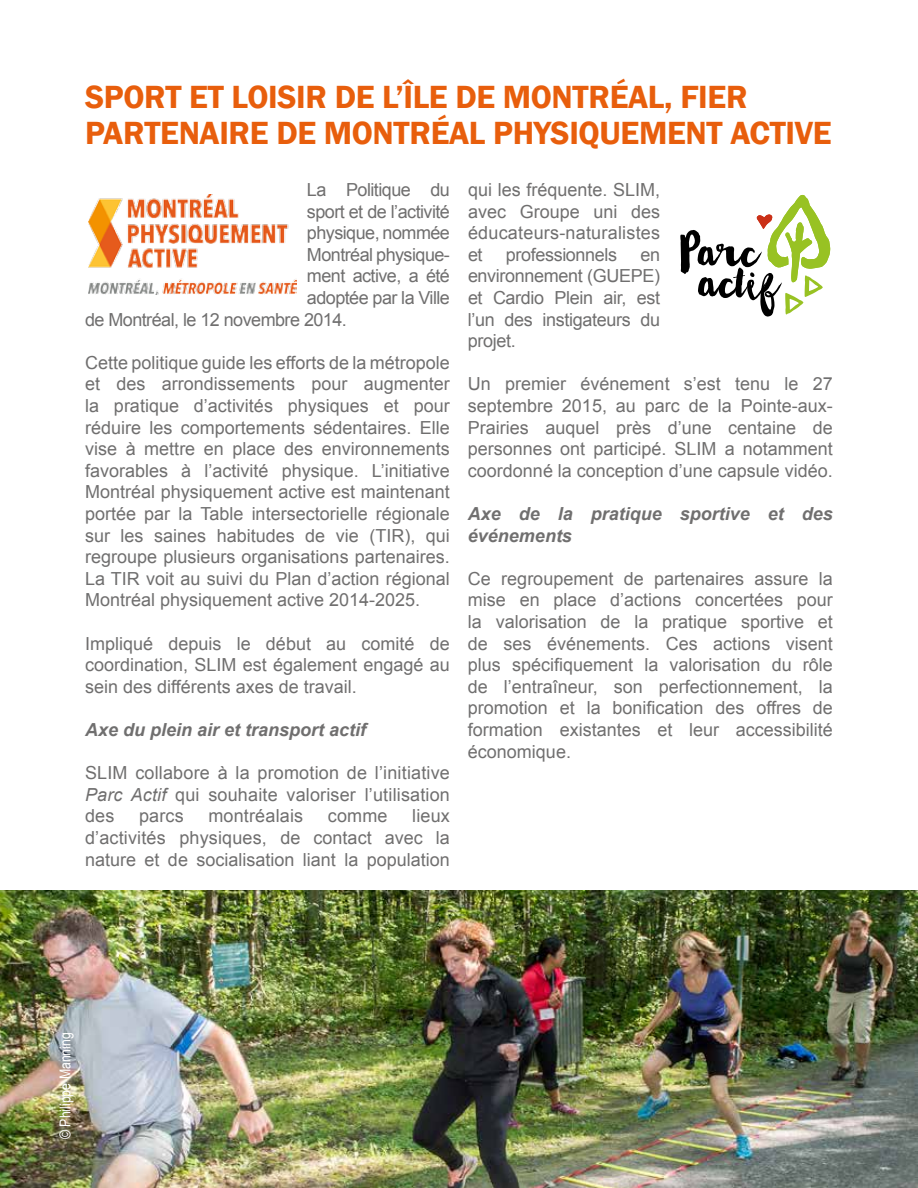
<style>
.page{position:relative;width:918px;height:1188px;background:#fff}
.page>*{position:absolute;margin:0;border:0;box-sizing:border-box;transform-origin:0 0}
.t1{font:600 33px/36px "Franklin Gothic";letter-spacing:-.01em;color:#e85e0c}
.t2{font:18px/21.6px "Arial";color:#706f6f;text-align:justify}
.t3{font:18px "Arial";letter-spacing:-.03em;color:#706f6f}
.t4{font:italic 700 18px/21.6px "Arial";color:#706f6f}
.t5{font:18px "Arial";letter-spacing:-.02em;color:#706f6f}
.t6{font:15px "Arial Narrow";color:#fff}
.s1{font-style:italic}
</style>
<div class="page">
<img style="left:0;top:891px;width:918px;height:297px">
<img style="left:89px;top:195px;width:207px;height:100px">
<svg style="left:680px;top:195px;width:150px;height:122px"></svg>
<h1 class="t1" style="left:85px;top:80px;width:748px">SPORT ET LOISIR DE L’ÎLE DE MONTRÉAL, FIER<br>PARTENAIRE DE MONTRÉAL PHYSIQUEMENT ACTIVE</h1>
<p class="t3" style="left:307px;top:178px;width:145px">La Politique du</p>
<p class="t3" style="left:307px;top:199px;width:144px">sport et de l’activité</p>
<p class="t3" style="left:307px;top:221px;width:144px">physique, nommée</p>
<p class="t3" style="left:307px;top:243px;width:144px">Montréal physique-</p>
<p class="t3" style="left:307px;top:264px;width:144px">ment active, a été</p>
<p class="t3" style="left:307px;top:286px;width:144px">adoptée par la Ville</p>
<p class="t3" style="left:85px;top:307px;width:263px">de Montréal, le 12 novembre 2014.</p>
<p class="t2" style="left:85px;top:352px;width:366px">Cette politique guide les efforts de la métropole et des arrondissements pour augmenter la pratique d’activités physiques et pour réduire les comportements sédentaires. Elle vise à mettre en place des environnements favorables à l’activité physique. L’initiative Montréal physiquement active est maintenant portée par la Table intersectorielle régionale sur les saines habitudes de vie (TIR), qui regroupe plusieurs organisations partenaires.<br>La TIR voit au suivi du Plan d’action régional Montréal physiquement active 2014-2025.</p>
<p class="t2" style="left:85px;top:633px;width:366px">Impliqué depuis le début au comité de coordination, SLIM est également engagé au sein des différents axes de travail.</p>
<p class="t4" style="left:85px;top:719px;width:283px">Axe du plein air et transport actif</p>
<p class="t2" style="left:85px;top:762px;width:366px">SLIM collabore à la promotion de l’initiative <span class="s1">Parc Actif</span> qui souhaite valoriser l’utilisation des</p>
<p class="t2" style="left:468px;top:179px;width:194px">qui les fréquente. SLIM, avec Groupe uni des éducateurs-naturalistes et</p>
<p class="t5" style="left:506px;top:243px;width:113px">professionnels</p>
<p class="t2" style="left:468px;top:244px;width:194px;text-indent:172px">en environnement (GUEPE) et Cardio Plein air, est l’un des instigateurs du projet.</p>
<p class="t2" style="left:468px;top:373px;width:366px">Un premier événement s’est tenu le 27 septembre 2015, au parc de la Pointe-aux-Prairies auquel près d’une centaine de personnes ont participé. SLIM a notamment coordonné la conception d’une capsule vidéo.</p>
<p class="t4" style="left:468px;top:503px;width:366px">Axe de la pratique sportive et des événements</p>
<p class="t2" style="left:468px;top:568px;width:366px">Ce regroupement de partenaires assure la mise en place d’actions concertées pour la valorisation de la pratique sportive et de ses événements. Ces actions visent plus spécifiquement la valorisation du rôle de l’entraîneur, son perfectionnement, la promotion et la bonification des offres de formation existantes et leur accessibilité économique.</p>
<p class="t2" style="left:139px;top:805px;width:46px">parcs</p>
<p class="t2" style="left:208px;top:805px;width:96px">montréalais</p>
<p class="t2" style="left:328px;top:805px;width:61px">comme</p>
<p class="t2" style="left:85px;top:805px;width:366px;text-indent:327px">lieux d’activités physiques, de contact avec la nature et de socialisation liant la population</p>
<p class="t6" style="left:54px;top:1139px;width:108px;rotate:-90deg">© Philippe Manning</p>
</div>
